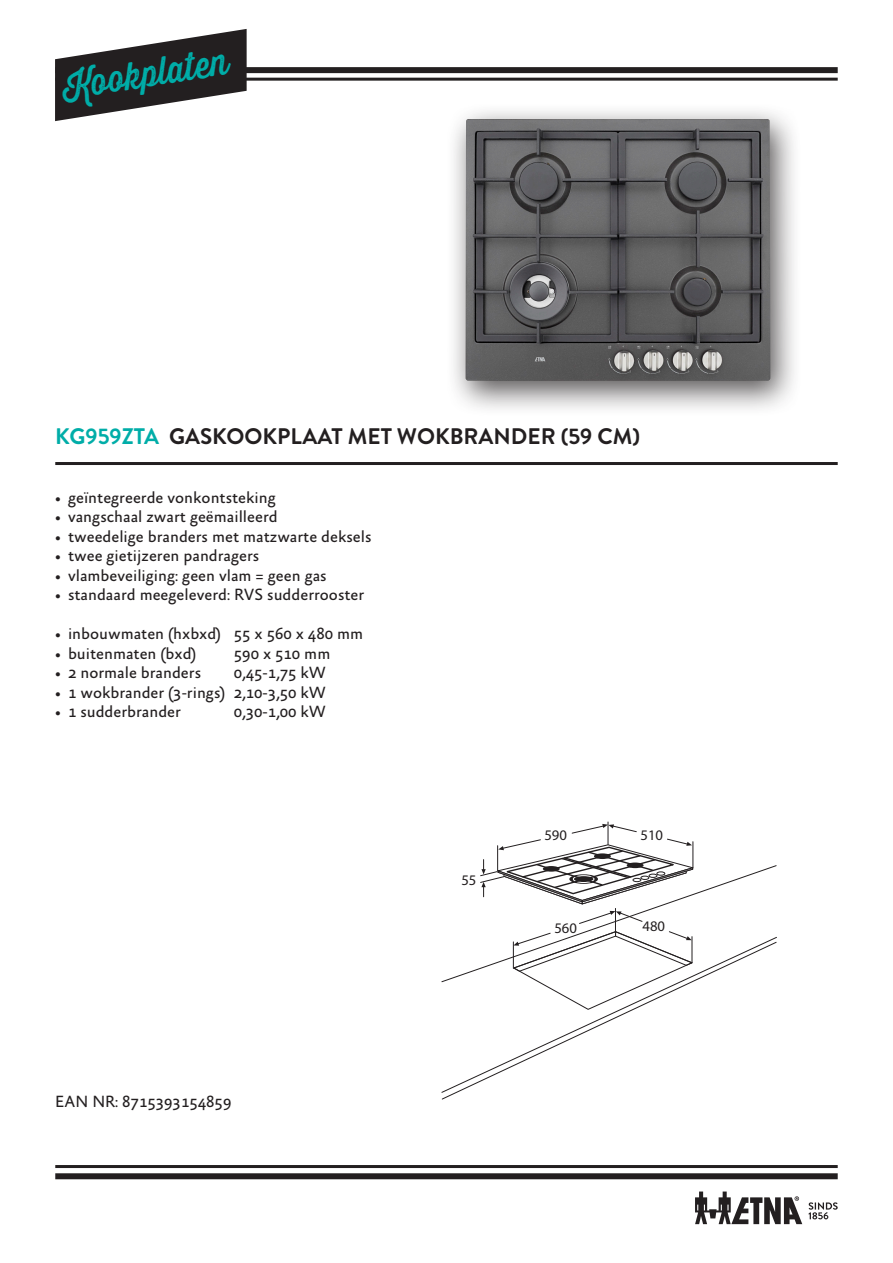
<style>
.page{position:relative;width:893px;height:1263px;background:#fff}
.page>*{position:absolute;margin:0;border:0;box-sizing:border-box;transform-origin:0 0}
.t1{font:37.5px "Thirsty Rough Reg One";color:#00ada8;scale:.9 1}
.Kop{font:700 22.5px "Brandon Grotesque";color:#231f20}
.EAN_NR_nieuwe_basis{font:16.5px "Absara Sans";color:#231f20}
.t2{font:14.7px "Helvetica";color:#231f20}
.s1{color:#00ada8}
</style>
<div class="page">
<div style="left:55px;top:67px;width:783px;height:6px;background:#231f20"></div>
<div style="left:55px;top:1173px;width:783px;height:6px;background:#231f20"></div>
<hr style="left:55px;top:1165px;width:783px;height:3px;background:#231f20">
<hr style="left:55px;top:78px;width:783px;height:3px;background:#231f20">
<svg style="left:55px;top:29px;width:192px;height:92px"></svg>
<svg style="left:808px;top:1202px;width:30px;height:17px"></svg>
<svg style="left:695px;top:1191px;width:107px;height:33px"></svg>
<hr style="left:55px;top:462px;width:783px;height:3px;background:#231f20">
<div style="left:445px;top:102px;width:357px;height:315px;background:#231f20;opacity:.75"></div>
<img style="left:466px;top:119px;width:304px;height:262px">
<svg style="left:442px;top:1010px;width:191px;height:90px"></svg>
<svg style="left:441px;top:822px;width:336px;height:188px"></svg>
<h1 class="t1" style="left:59px;top:59px;width:187px;rotate:-9deg">Kookplaten</h1>
<p class="Kop" style="left:55px;top:421px;width:586px"><span class="s1">KG959ZTA</span> GASKOOKPLAAT MET WOKBRANDER (59 CM)</p>
<p class="EAN_NR_nieuwe_basis" style="left:55px;top:488px;width:222px">• geïntegreerde vonkontsteking</p>
<p class="EAN_NR_nieuwe_basis" style="left:55px;top:508px;width:224px">• vangschaal zwart geëmailleerd</p>
<p class="EAN_NR_nieuwe_basis" style="left:55px;top:527px;width:318px">• tweedelige branders met matzwarte deksels</p>
<p class="EAN_NR_nieuwe_basis" style="left:55px;top:547px;width:206px">• twee gietijzeren pandragers</p>
<p class="EAN_NR_nieuwe_basis" style="left:55px;top:566px;width:273px">• vlambeveiliging: geen vlam = geen gas</p>
<p class="EAN_NR_nieuwe_basis" style="left:55px;top:586px;width:310px">• standaard meegeleverd: RVS sudderrooster</p>
<p class="EAN_NR_nieuwe_basis" style="left:55px;top:625px;width:309px">• inbouwmaten (hxbxd) 55 x 560 x 480 mm</p>
<p class="EAN_NR_nieuwe_basis" style="left:55px;top:644px;width:143px">• buitenmaten (bxd)</p>
<p class="EAN_NR_nieuwe_basis" style="left:234px;top:644px;width:98px">590 x 510 mm</p>
<p class="EAN_NR_nieuwe_basis" style="left:55px;top:664px;width:147px">• 2 normale branders</p>
<p class="EAN_NR_nieuwe_basis" style="left:234px;top:664px;width:94px">0,45-1,75 kW</p>
<p class="EAN_NR_nieuwe_basis" style="left:55px;top:683px;width:272px">• 1 wokbrander (3-rings) 2,10-3,50 kW</p>
<p class="EAN_NR_nieuwe_basis" style="left:55px;top:703px;width:127px">• 1 sudderbrander</p>
<p class="EAN_NR_nieuwe_basis" style="left:234px;top:703px;width:94px">0,30-1,00 kW</p>
<p class="EAN_NR_nieuwe_basis" style="left:55px;top:1093px;width:178px">EAN NR: 8715393154859</p>
<p class="t2" style="left:461px;top:871px;width:17px">55</p>
<p class="t2" style="left:544px;top:826px;width:24px">590</p>
<p class="t2" style="left:640px;top:826px;width:24px">510</p>
<p class="t2" style="left:554px;top:919px;width:24px">560</p>
<p class="t2" style="left:642px;top:917px;width:24px">480</p>
</div>
